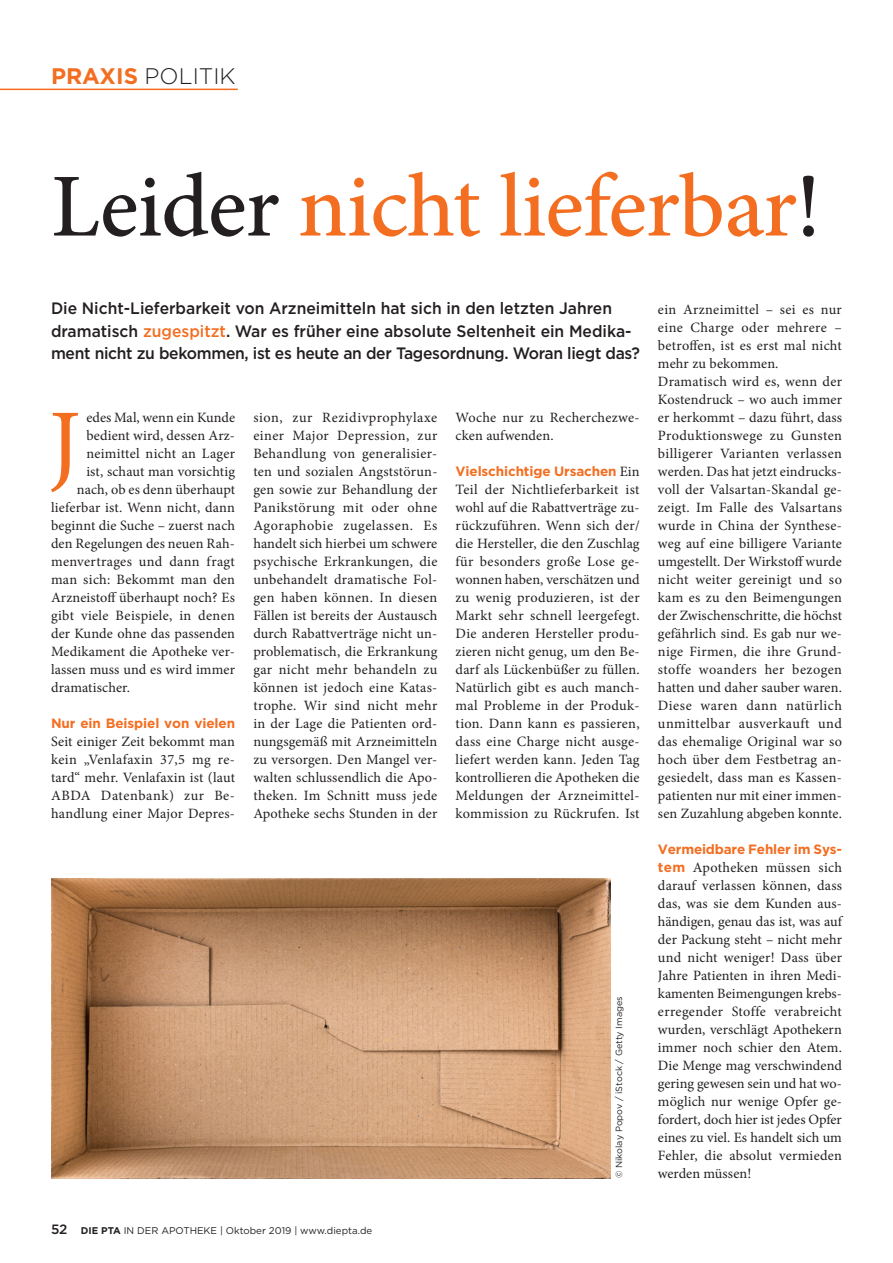
<style>
.page{position:relative;width:893px;height:1263px;background:#fff}
.page>*{position:absolute;margin:0;border:0;box-sizing:border-box;transform-origin:0 0}
.t1{font:97.35px "Minion Pro";color:#f36e21}
.t2{font:500 90px "Minion Pro";letter-spacing:-.01em;color:#f36e21}
.t3{font:300 22.5px "Gotham";color:#231f20}
.t4{font:500 16.5px/22.5px "Gotham";color:#231f20;scale:.95 1}
.t5{font:14.25px/18px "Minion Pro";letter-spacing:.015em;color:#231f20;text-align:justify}
.t6{font:700 13.5px "Gotham";letter-spacing:-.01em;color:#f36e21}
.t7{font:9.75px "Gotham";color:#231f20}
.t8{font:9px "Gotham";color:#231f20}
.s1{font-weight:700;color:#f36e21}
.s2{color:#231f20}
.s3{color:#f36e21}
.s4{font-family:"Minion Pro";font-weight:400;font-size:14.25px;color:#231f20}
.s5{font-family:"Gotham";font-weight:700;font-size:13.5px;color:#f36e21}
.s6{font-weight:500;font-size:13.5px}
.s7{font-weight:700}
</style>
<div class="page">
<hr style="left:0;top:89px;width:238px;height:1px;background:#f36e21">
<img style="left:51px;top:878px;width:560px;height:300px">
<h3 class="t3" style="left:51px;top:62px;width:186px"><span class="s1">PRAXIS</span> POLITIK</h3>
<h2 class="t2" style="left:51px;top:146px;width:771px"><span class="s2">Leider</span> nicht lieferbar<span class="s2">!</span></h2>
<p class="t4" style="left:51px;top:297px;width:622px">Die Nicht-Lieferbarkeit von Arzneimitteln hat sich in den letzten Jahren dramatisch <span class="s3">zugespitzt</span>. War es früher eine absolute Seltenheit ein Medika&shy;ment nicht zu bekommen, ist es heute an der Tagesordnung. Woran liegt das?</p>
<h1 class="t1" style="left:48px;top:380px;width:34px">J</h1>
<p class="t5" style="left:86px;top:409px;width:150px">edes Mal, wenn ein Kunde</p>
<p class="t5" style="left:86px;top:427px;width:150px">bedient wird, dessen Arz-</p>
<p class="t5" style="left:86px;top:445px;width:150px">neimittel nicht an Lager</p>
<p class="t5" style="left:86px;top:463px;width:150px">ist, schaut man vorsichtig</p>
<p class="t5" style="left:77px;top:481px;width:160px">nach, ob es denn überhaupt</p>
<p class="t5" style="left:51px;top:499px;width:186px">lieferbar ist. Wenn nicht, dann</p>
<p class="t5" style="left:51px;top:517px;width:186px">beginnt die Suche – zuerst nach</p>
<p class="t5" style="left:51px;top:535px;width:185px">den Regelungen des neuen Rah-</p>
<p class="t5" style="left:51px;top:553px;width:185px">menvertrages und dann fragt</p>
<p class="t5" style="left:51px;top:571px;width:186px">man sich: Bekommt man den</p>
<p class="t5" style="left:51px;top:589px;width:186px">Arzneistoff überhaupt noch? Es</p>
<p class="t5" style="left:51px;top:607px;width:185px">gibt viele Beispiele, in denen</p>
<p class="t5" style="left:51px;top:625px;width:186px">der Kunde ohne das passenden</p>
<p class="t5" style="left:51px;top:643px;width:186px">Medikament die Apotheke ver-</p>
<p class="t5" style="left:51px;top:661px;width:185px">lassen muss und es wird immer</p>
<p class="t5" style="left:51px;top:679px;width:80px">dramatischer.</p>
<p class="t6" style="left:51px;top:714px;width:186px">Nur ein Beispiel von vielen</p>
<p class="t5" style="left:51px;top:733px;width:186px">Seit einiger Zeit bekommt man kein „Venlafaxin 37,5 mg re&shy;tard“ mehr. Venlafaxin ist (laut ABDA Datenbank) zur Be&shy;handlung einer Major Depres-</p>
<p class="t5" style="left:253px;top:409px;width:186px">sion, zur Rezidivprophylaxe einer Major Depression, zur Behandlung von generalisier&shy;ten und sozialen Angststörun&shy;gen sowie zur Behandlung der Panikstörung mit oder ohne Agoraphobie zugelassen. Es handelt sich hierbei um schwere psychische Erkrankungen, die unbehandelt dramatische Fol&shy;gen haben können. In diesen Fällen ist bereits der Austausch durch Rabattverträge nicht un&shy;problematisch, die Erkrankung gar nicht mehr behandeln zu können ist jedoch eine Katas&shy;trophe. Wir sind nicht mehr in der Lage die Patienten ord&shy;nungsgemäß mit Arzneimitteln zu versorgen. Den Mangel ver&shy;walten schlussendlich die Apo&shy;theken. Im Schnitt muss jede Apotheke sechs Stunden in der</p>
<p class="t5" style="left:456px;top:409px;width:186px">Woche nur zu Recherchezwe&shy;cken aufwenden.</p>
<p class="t6" style="left:456px;top:462px;width:186px">Vielschichtige Ursachen <span class="s4">Ein</span></p>
<p class="t5" style="left:456px;top:481px;width:186px">Teil der Nichtlieferbarkeit ist wohl auf die Rabattverträge zu&shy;rückzuführen. Wenn sich der/ die Hersteller, die den Zuschlag für besonders große Lose ge&shy;wonnen haben, verschätzen und zu wenig produzieren, ist der Markt sehr schnell leergefegt.<br>Die anderen Hersteller produ&shy;zieren nicht genug, um den Be&shy;darf als Lückenbüßer zu füllen.<br>Natürlich gibt es auch manch&shy;mal Probleme in der Produk&shy;tion. Dann kann es passieren, dass eine Charge nicht ausge&shy;liefert werden kann. Jeden Tag kontrollieren die Apotheken die Meldungen der Arzneimittel&shy;kommission zu Rückrufen. Ist</p>
<p class="t8" style="left:613px;top:1178px;width:183px;rotate:-90deg">© Nikolay Popov / iStock / Getty Images</p>
<p class="t5" style="left:658px;top:301px;width:186px;text-align:left">ein Arzneimittel – sei es nur eine Charge oder mehrere – betroffen, ist es erst mal nicht mehr zu bekommen.<br>Dramatisch wird es, wenn der<br>Kostendruck – wo auch immer er herkommt – dazu führt, dass<br>Produktionswege zu Gunsten billigerer Varianten verlassen werden. Das hat jetzt eindrucks&shy;voll der Valsartan-Skandal ge&shy;zeigt. Im Falle des Valsartans wurde in China der Synthese&shy;weg auf eine billigere Variante umgestellt. Der Wirkstoff wurde nicht weiter gereinigt und so kam es zu den Beimengungen der Zwischenschritte, die höchst gefährlich sind. Es gab nur we&shy;nige Firmen, die ihre Grund&shy;stoffe woanders her bezogen hatten und daher sauber waren.<br>Diese waren dann natürlich unmittelbar ausverkauft und das ehemalige Original war so hoch über dem Festbetrag an&shy;gesiedelt, dass man es Kassen&shy;patienten nur mit einer immen&shy;sen Zuzahlung abgeben konnte.</p>
<p class="t6" style="left:658px;top:840px;width:186px">Vermeidbare Fehler im Sys-</p>
<p class="t5" style="left:658px;top:859px;width:186px"><span class="s5">tem</span> Apotheken müssen sich darauf verlassen können, dass das, was sie dem Kunden aus&shy;händigen, genau das ist, was auf der Packung steht – nicht mehr und nicht weniger! Dass über Jahre Patienten in ihren Medi&shy;kamenten Beimengungen krebs&shy;erregender Stoffe verabreicht wurden, verschlägt Apothekern immer noch schier den Atem.<br>Die Menge mag verschwindend gering gewesen sein und hat wo&shy;möglich nur wenige Opfer ge&shy;fordert, doch hier ist jedes Opfer eines zu viel. Es handelt sich um Fehler, die absolut vermieden werden müssen!</p>
<p class="t7" style="left:51px;top:1224px;width:323px"><span class="s6">52</span> <span class="s7">DIE PTA</span> IN DER APOTHEKE | Oktober 2019 | www.diepta.de</p>
</div>
